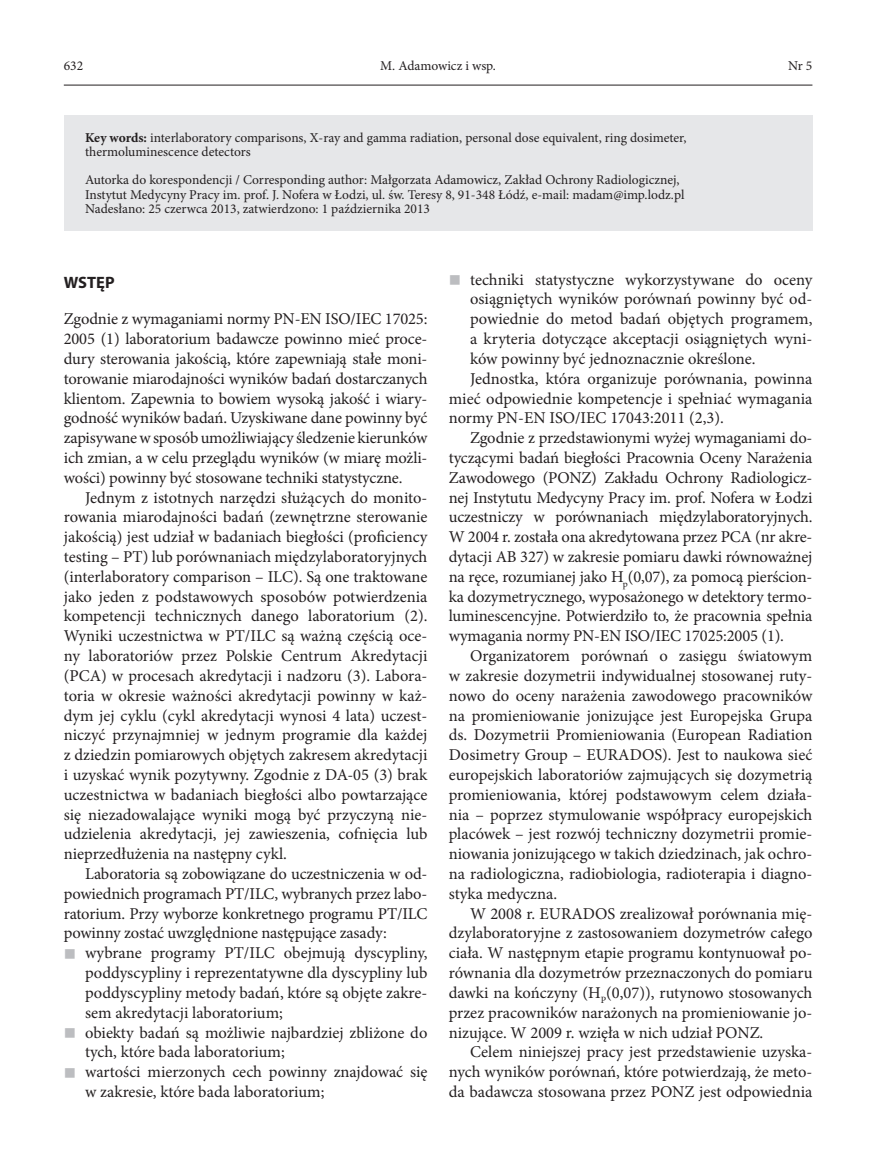
<style>
.page{position:relative;width:872px;height:1170px;background:#fff}
.page>*{position:absolute;margin:0;border:0;box-sizing:border-box;transform-origin:0 0}
.t1{font:16.5px/19.8px "Minion Pro";letter-spacing:-.005em;color:#231f20;text-align:justify}
.t2{font:700 16.5px "Myriad Pro";letter-spacing:-.005em;color:#231f20}
.t3{font:13.5px/14.2px "Minion Pro";color:#231f20}
.s1{font-weight:700}
.s2{color:#bcbdc0}
</style>
<div class="page">
<hr style="left:64px;top:85px;width:748px;height:1px;background:#231f20">
<div style="left:64px;top:115px;width:748px;height:116px;background:#e6e7e9"></div>
<p class="t3" style="left:64px;top:59px;width:21px">632</p>
<p class="t3" style="left:380px;top:59px;width:117px">M. Adamowicz i wsp.</p>
<p class="t3" style="left:788px;top:59px;width:26px">Nr 5</p>
<p class="t3" style="left:85px;top:130px;width:603px"><span class="s1">Key words:</span> interlaboratory comparisons, X-ray and gamma radiation, personal dose equivalent, ring dosimeter, thermoluminescence detectors</p>
<p class="t3" style="left:85px;top:173px;width:601px">Autorka do korespondencji / Corresponding author: Małgorzata Adamowicz, Zakład Ochrony Radiologicznej,<br>Instytut Medycyny Pracy im. prof. J. Nofera w Łodzi, ul. św. Teresy 8, 91-348 Łódź, e-mail: madam@imp.lodz.pl<br>Nadesłano: 25 czerwca 2013, zatwierdzono: 1 października 2013</p>
<p class="t2" style="left:64px;top:271px;width:52px">WSTĘP</p>
<p class="t1" style="left:64px;top:309px;width:365px">Zgodnie z wymaganiami normy PN-EN ISO/IEC 17025:<br>2005 (1) laboratorium badawcze powinno mieć proce&shy;dury sterowania jakością, które zapewniają stałe moni&shy;torowanie miarodajności wyników badań dostarczanych klientom. Zapewnia to bowiem wysoką jakość i wiary&shy;godność wyników badań. Uzyskiwane dane powinny być zapisywane w sposób umożliwiający śledzenie kierunków ich zmian, a w celu przeglądu wyników (w miarę możli&shy;wości) powinny być stosowane techniki statystyczne.</p>
<p class="t1" style="left:64px;top:487px;width:365px;text-indent:21px">Jednym z istotnych narzędzi służących do monito&shy;rowania miarodajności badań (zewnętrzne sterowanie jakością) jest udział w badaniach biegłości (proficiency testing – PT) lub porównaniach międzylaboratoryjnych (interlaboratory comparison – ILC). Są one traktowane jako jeden z podstawowych sposobów potwierdzenia kompetencji technicznych danego laboratorium (2).<br>Wyniki uczestnictwa w PT/ILC są ważną częścią oce&shy;ny laboratoriów przez Polskie Centrum Akredytacji (PCA) w procesach akredytacji i nadzoru (3). Labora&shy;toria w okresie ważności akredytacji powinny w każ&shy;dym jej cyklu (cykl akredytacji wynosi 4 lata) uczest&shy;niczyć przynajmniej w jednym programie dla każdej z dziedzin pomiarowych objętych zakresem akredytacji i uzyskać wynik pozytywny. Zgodnie z DA-05 (3) brak uczestnictwa w badaniach biegłości albo powtarzające się niezadowalające wyniki mogą być przyczyną nie&shy;udzielenia akredytacji, jej zawieszenia, cofnięcia lub nieprzedłużenia na następny cykl.</p>
<p class="t1" style="left:64px;top:863px;width:365px;text-indent:21px">Laboratoria są zobowiązane do uczestniczenia w od&shy;powiednich programach PT/ILC, wybranych przez labo&shy;ratorium. Przy wyborze konkretnego programu PT/ILC powinny zostać uwzględnione następujące zasady:</p>
<p class="t1" style="left:85px;top:943px;width:344px;text-indent:-21px"><span class="s2">■</span> wybrane programy PT/ILC obejmują dyscypliny, poddyscypliny i reprezentatywne dla dyscypliny lub poddyscypliny metody badań, które są objęte zakre&shy;sem akredytacji laboratorium;</p>
<p class="t1" style="left:85px;top:1022px;width:344px;text-indent:-21px"><span class="s2">■</span> obiekty badań są możliwie najbardziej zbliżone do tych, które bada laboratorium;</p>
<p class="t1" style="left:85px;top:1061px;width:344px;text-indent:-21px"><span class="s2">■</span> wartości mierzonych cech powinny znajdować się w zakresie, które bada laboratorium;</p>
<p class="t1" style="left:449px;top:269px;width:365px"><span class="s2">■</span> techniki statystyczne wykorzystywane do oceny</p>
<p class="t1" style="left:470px;top:289px;width:344px">osiągniętych wyników porównań powinny być od-</p>
<p class="t1" style="left:470px;top:309px;width:344px">powiednie do metod badań objętych programem,</p>
<p class="t1" style="left:470px;top:329px;width:344px">a kryteria dotyczące akceptacji osiągniętych wyni-</p>
<p class="t1" style="left:470px;top:349px;width:287px">ków powinny być jednoznacznie określone.</p>
<p class="t1" style="left:470px;top:368px;width:344px">Jednostka, która organizuje porównania, powinna</p>
<p class="t1" style="left:449px;top:388px;width:365px">mieć odpowiednie kompetencje i spełniać wymagania</p>
<p class="t1" style="left:449px;top:408px;width:277px">normy PN-EN ISO/IEC 17043:2011 (2,3).</p>
<p class="t1" style="left:470px;top:428px;width:344px">Zgodnie z przedstawionymi wyżej wymaganiami do-</p>
<p class="t1" style="left:449px;top:448px;width:365px">tyczącymi badań biegłości Pracownia Oceny Narażenia</p>
<p class="t1" style="left:449px;top:467px;width:365px">Zawodowego (PONZ) Zakładu Ochrony Radiologicz-</p>
<p class="t1" style="left:449px;top:487px;width:365px">nej Instytutu Medycyny Pracy im. prof. Nofera w Łodzi</p>
<p class="t1" style="left:449px;top:507px;width:365px">uczestniczy w porównaniach międzylaboratoryjnych.</p>
<p class="t1" style="left:449px;top:527px;width:365px">W 2004 r. została ona akredytowana przez PCA (nr akre-</p>
<p class="t1" style="left:449px;top:547px;width:365px">dytacji AB 327) w zakresie pomiaru dawki równoważnej</p>
<p class="t1" style="left:449px;top:566px;width:365px">na ręce, rozumianej jako H<sub>p</sub>(0,07), za pomocą pierścion-</p>
<p class="t1" style="left:449px;top:586px;width:365px">ka dozymetrycznego, wyposażonego w detektory termo-</p>
<p class="t1" style="left:449px;top:606px;width:365px">luminescencyjne. Potwierdziło to, że pracownia spełnia</p>
<p class="t1" style="left:449px;top:626px;width:337px">wymagania normy PN-EN ISO/IEC 17025:2005 (1).</p>
<p class="t1" style="left:470px;top:646px;width:344px">Organizatorem porównań o zasięgu światowym</p>
<p class="t1" style="left:449px;top:665px;width:365px">w zakresie dozymetrii indywidualnej stosowanej ruty-</p>
<p class="t1" style="left:449px;top:685px;width:365px">nowo do oceny narażenia zawodowego pracowników</p>
<p class="t1" style="left:449px;top:705px;width:365px">na promieniowanie jonizujące jest Europejska Grupa</p>
<p class="t1" style="left:449px;top:725px;width:365px">ds. Dozymetrii Promieniowania (European Radiation</p>
<p class="t1" style="left:449px;top:745px;width:365px">Dosimetry Group – EURADOS). Jest to naukowa sieć</p>
<p class="t1" style="left:449px;top:764px;width:365px">europejskich laboratoriów zajmujących się dozymetrią</p>
<p class="t1" style="left:449px;top:784px;width:365px">promieniowania, której podstawowym celem działa-</p>
<p class="t1" style="left:449px;top:804px;width:365px">nia – poprzez stymulowanie współpracy europejskich</p>
<p class="t1" style="left:449px;top:824px;width:365px">placówek – jest rozwój techniczny dozymetrii promie-</p>
<p class="t1" style="left:449px;top:844px;width:365px">niowania jonizującego w takich dziedzinach, jak ochro-</p>
<p class="t1" style="left:449px;top:863px;width:365px">na radiologiczna, radiobiologia, radioterapia i diagno-</p>
<p class="t1" style="left:449px;top:883px;width:110px">styka medyczna.</p>
<p class="t1" style="left:470px;top:903px;width:344px">W 2008 r. EURADOS zrealizował porównania mię-</p>
<p class="t1" style="left:449px;top:923px;width:365px">dzylaboratoryjne z zastosowaniem dozymetrów całego</p>
<p class="t1" style="left:449px;top:943px;width:365px">ciała. W następnym etapie programu kontynuował po-</p>
<p class="t1" style="left:449px;top:962px;width:365px">równania dla dozymetrów przeznaczonych do pomiaru</p>
<p class="t1" style="left:449px;top:982px;width:365px">dawki na kończyny (H<sub>P</sub>(0,07)), rutynowo stosowanych</p>
<p class="t1" style="left:449px;top:1002px;width:365px">przez pracowników narażonych na promieniowanie jo-</p>
<p class="t1" style="left:449px;top:1022px;width:316px">nizujące. W 2009 r. wzięła w nich udział PONZ.</p>
<p class="t1" style="left:470px;top:1042px;width:344px">Celem niniejszej pracy jest przedstawienie uzyska-</p>
<p class="t1" style="left:449px;top:1061px;width:365px">nych wyników porównań, które potwierdzają, że meto-</p>
<p class="t1" style="left:449px;top:1081px;width:365px">da badawcza stosowana przez PONZ jest odpowiednia</p>
</div>
